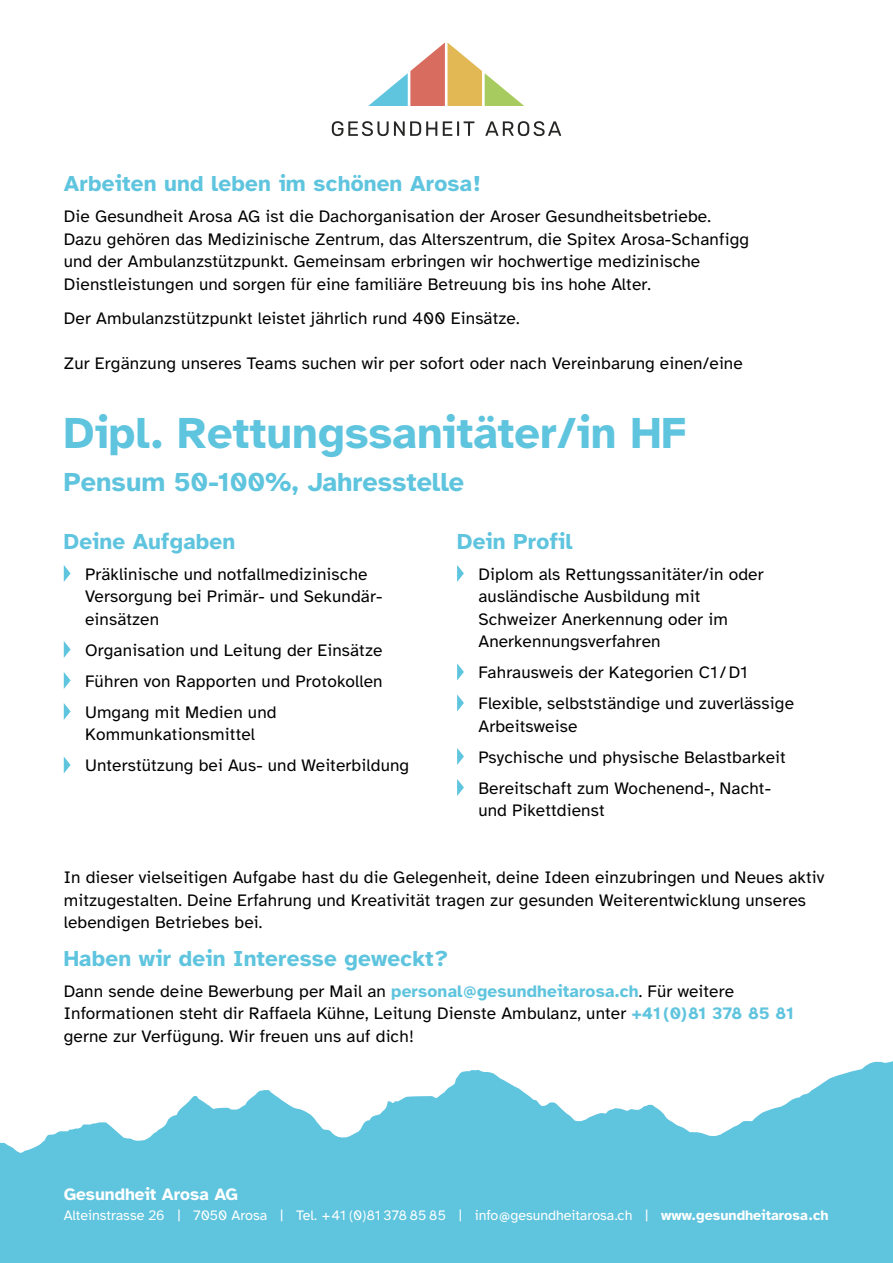
<style>
.page{position:relative;width:893px;height:1263px;background:#fff}
.page>*{position:absolute;margin:0;border:0;box-sizing:border-box;transform-origin:0 0}
.t1{font:700 45px "Atkinson Hyperlegible";color:#5fc4de}
.t2{font:700 27px "Atkinson Hyperlegible";color:#5fc4de}
.t3{font:700 22.5px "Atkinson Hyperlegible";letter-spacing:.01em;color:#5fc4de}
.t4{font:17.25px/22.5px "Atkinson Hyperlegible";letter-spacing:.01em;color:#000}
.t5{font:700 17.25px "Atkinson Hyperlegible";color:#fff}
.t6{font:14.25px "Atkinson Hyperlegible";color:#fff}
.s1{font-weight:700;color:#5fc4de}
.s2{font-weight:700}
</style>
<div class="page">
<svg style="left:0;top:1061px;width:893px;height:202px;fill:#5fc4de"></svg>
<svg style="left:332px;top:121px;width:105px;height:15px"></svg>
<svg style="left:443px;top:121px;width:31px;height:15px"></svg>
<svg style="left:485px;top:121px;width:76px;height:15px"></svg>
<svg style="left:368px;top:43px;width:156px;height:63px"></svg>
<svg style="left:457px;top:565px;width:7px;height:17px"></svg>
<svg style="left:457px;top:663px;width:7px;height:17px"></svg>
<svg style="left:457px;top:694px;width:7px;height:17px"></svg>
<svg style="left:457px;top:748px;width:7px;height:17px"></svg>
<svg style="left:457px;top:779px;width:7px;height:17px"></svg>
<svg style="left:64px;top:565px;width:7px;height:17px"></svg>
<svg style="left:64px;top:641px;width:7px;height:17px"></svg>
<svg style="left:64px;top:672px;width:7px;height:17px"></svg>
<svg style="left:64px;top:703px;width:7px;height:17px"></svg>
<svg style="left:64px;top:757px;width:7px;height:16px"></svg>
<h3 class="t3" style="left:64px;top:171px;width:418px">Arbeiten und leben im schönen Arosa!</h3>
<p class="t4" style="left:64px;top:206px;width:687px">Die Gesundheit Arosa AG ist die Dachorganisation der Aroser Gesundheitsbetriebe.<br>Dazu gehören das Medizinische Zentrum, das Alterszentrum, die Spitex Arosa-Schanfigg und der Ambulanzstützpunkt. Gemeinsam erbringen wir hochwertige medizinische Dienstleistungen und sorgen für eine familiäre Betreuung bis ins hohe Alter.</p>
<p class="t4" style="left:64px;top:307px;width:457px">Der Ambulanzstützpunkt leistet jährlich rund 400 Einsätze.</p>
<p class="t4" style="left:64px;top:352px;width:680px">Zur Ergänzung unseres Teams suchen wir per sofort oder nach Vereinbarung einen/eine</p>
<h1 class="t1" style="left:64px;top:407px;width:624px">Dipl. Rettungssanitäter/in HF</h1>
<h2 class="t2" style="left:64px;top:467px;width:402px">Pensum 50-100%, Jahresstelle</h2>
<h3 class="t3" style="left:457px;top:528px;width:117px">Dein Profil</h3>
<p class="t4" style="left:478px;top:563px;width:287px">Diplom als Rettungssanitäter/in oder ausländische Ausbildung mit<br>Schweizer Anerkennung oder im<br>Anerkennungsverfahren</p>
<p class="t4" style="left:478px;top:657px;width:317px;line-height:31px">Fahrausweis der Kategorien C1 /D1<br>Flexible, selbstständige und zuverlässige</p>
<p class="t4" style="left:478px;top:711px;width:309px;line-height:31px">Arbeitsweise<br>Psychische und physische Belastbarkeit<br>Bereitschaft zum Wochenend-, Nacht-</p>
<p class="t4" style="left:478px;top:799px;width:128px">und Pikettdienst</p>
<h3 class="t3" style="left:64px;top:528px;width:173px">Deine Aufgaben</h3>
<p class="t4" style="left:85px;top:563px;width:299px">Präklinische und notfallmedizinische<br>Versorgung bei Primär- und Sekundär&shy;einsätzen</p>
<p class="t4" style="left:85px;top:635px;width:299px;line-height:31px;text-align:justify">Organisation und Leitung der Einsätze Führen von Rapporten und Protokollen Umgang mit Medien und</p>
<p class="t4" style="left:85px;top:719px;width:326px;line-height:31px">Kommunkationsmittel<br>Unterstützung bei Aus- und Weiterbildung</p>
<p class="t4" style="left:64px;top:867px;width:762px">In dieser vielseitigen Aufgabe hast du die Gelegenheit, deine Ideen einzubringen und Neues aktiv mitzugestalten. Deine Erfahrung und Kreativität tragen zur gesunden Weiterentwicklung unseres lebendigen Betriebes bei.</p>
<h3 class="t3" style="left:64px;top:945px;width:386px">Haben wir dein Interesse geweckt?</h3>
<p class="t4" style="left:64px;top:980px;width:731px">Dann sende deine Bewerbung per Mail an <span class="s1">personal@gesundheitarosa.ch</span>. Für weitere<br>Informationen steht dir Raffaela Kühne, Leitung Dienste Ambulanz, unter <span class="s1">+41 (0)81 378 85 81 </span>gerne zur Verfügung. Wir freuen uns auf dich!</p>
<p class="t5" style="left:64px;top:1184px;width:176px">Gesundheit Arosa AG</p>
<p class="t6" style="left:64px;top:1208px;width:766px">Alteinstrasse 26 | 7050 Arosa | Tel. +41 (0)81 378 85 85 | info@gesundheitarosa.ch | <span class="s2">www.gesundheitarosa.ch</span></p>
</div>
